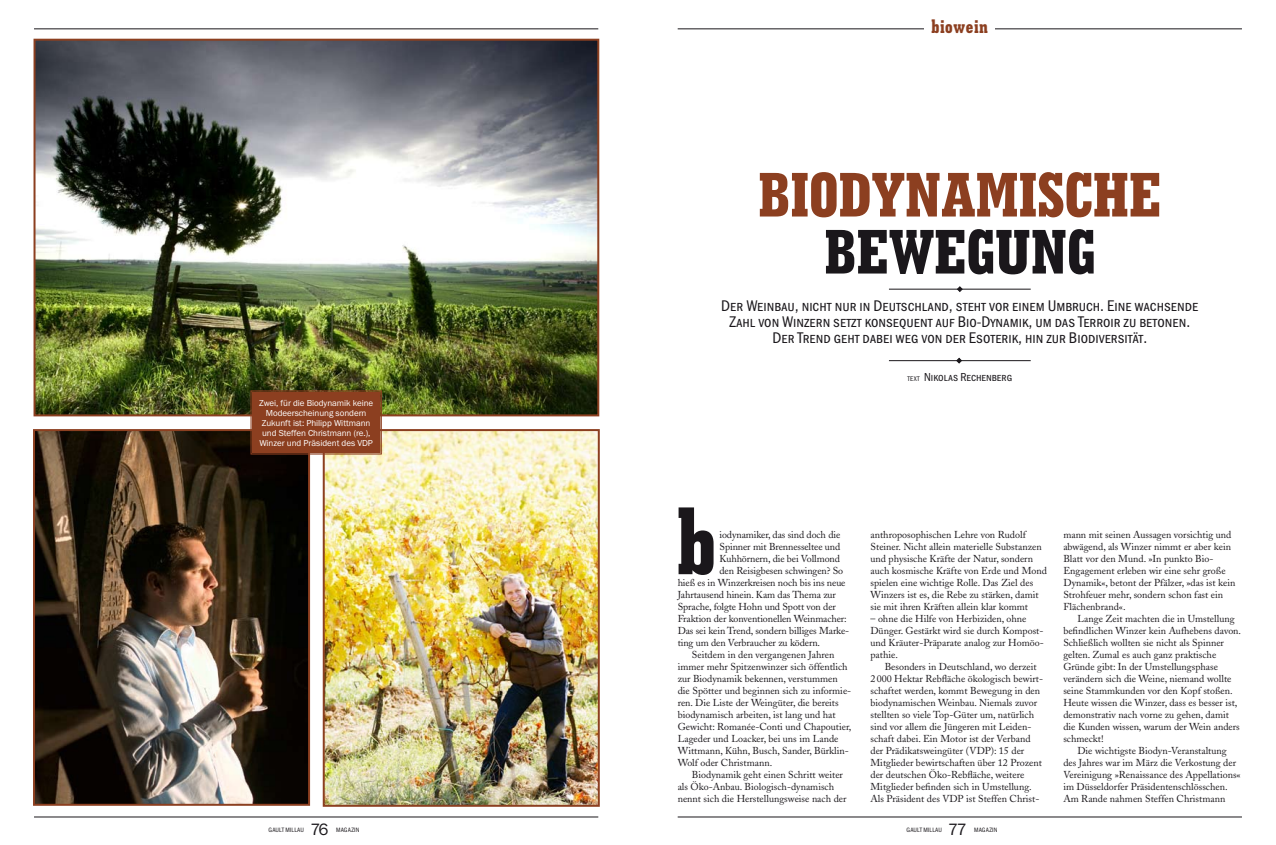
<style>
.page{position:relative;width:1276px;height:845px;background:#fff}
.page>*{position:absolute;margin:0;border:0;box-sizing:border-box;transform-origin:0 0}
.t1{font:98px "Geometric Slab 703 BT Xtra Bold Cond";color:#1a171b}
.t2{font:64px "Geometric Slab 703 BT Xtra Bold Cond";color:#8c3f20}
.t3{font:64px "Geometric Slab 703 BT Xtra Bold Cond";color:#1a171b}
.t4{font:20px "Geometric Slab 703 BT Xtra Bold Cond";color:#8c3f20}
.t5{font:17px "Franklin Gothic";color:#1a171b}
.t6{font:16px/16px "Franklin Gothic Cond Sm Caps";color:#1a171b;text-align:center}
.t7{font:12px "Franklin Gothic Cond Sm Caps";letter-spacing:-.005em;color:#1a171b}
.t8{font:10px/12px "Adobe Caslon";color:#1a171b}
.t9{font:9px/10px "Franklin Gothic";letter-spacing:-.005em;color:#fff;text-align:center}
.t10{font:6.5px "Franklin Gothic Cond Sm Caps";letter-spacing:.02em;color:#1a171b}
.t11{font:6.5px "Franklin Gothic Cond Sm Caps";letter-spacing:.04em;color:#1a171b}
.s1{font-size:7px}
</style>
<div class="page">
<hr style="left:34px;top:816px;width:564px;height:1px;background:#1a171b">
<hr style="left:34px;top:28px;width:564px;height:1px;background:#1a171b">
<hr style="left:677px;top:28px;width:565px;height:1px;background:#1a171b">
<hr style="left:677px;top:816px;width:565px;height:1px;background:#1a171b">
<img style="left:326px;top:432px;width:271px;height:372px">
<div style="left:323px;top:429px;width:277px;height:378px;border:2px solid #8c3f20"></div>
<hr style="left:889px;top:289px;width:141px;height:1px;background:#1a171b">
<svg style="left:956px;top:286px;width:7px;height:6px"></svg>
<hr style="left:889px;top:360px;width:141px;height:1px;background:#1a171b">
<svg style="left:955px;top:357px;width:8px;height:7px"></svg>
<img style="left:36px;top:432px;width:271px;height:371px">
<div style="left:33px;top:429px;width:277px;height:377px;border:2px solid #8c3f20"></div>
<img style="left:37px;top:42px;width:559px;height:371px">
<div style="left:34px;top:39px;width:565px;height:377px;border:2px solid #8c3f20"></div>
<svg style="left:250px;top:390px;width:132px;height:64px"></svg>
<div style="left:252px;top:392px;width:128px;height:61px;border:1px solid #8c3f20"></div>
<div style="left:253px;top:393px;width:126px;height:59px;border:1px solid #8c3f20"></div>
<div style="left:924px;top:17px;width:71px;height:18px;background:#fff"></div>
<h3 class="t4" style="left:931px;top:14px;width:58px">BIOWEIN</h3>
<h2 class="t2" style="left:758px;top:154px;width:405px">BIODYNAMISCHE</h2>
<h2 class="t3" style="left:824px;top:211px;width:272px">BEWEGUNG</h2>
<h3 class="t6" style="left:721px;top:298px;width:478px">Der Weinbau, nicht nur in Deutschland, steht vor einem Umbruch. Eine wachsende<br>Zahl von Winzern setzt konsequent auf Bio-Dynamik, um das Terroir zu betonen.<br>Der Trend geht dabei weg von der Esoterik, hin zur Biodiversität.</h3>
<p class="t9" style="left:259px;top:398px;width:116px">Zwei, für die Biodynamik keine<br>Modeerscheinung sondern<br>Zukunft ist: Philipp Wittmann und Steffen Christmann (re.),<br>Winzer und Präsident des VDP</p>
<p class="t7" style="left:907px;top:370px;width:106px"><span class="s1">Text</span> Nikolas Rechenberg</p>
<h1 class="t1" style="left:677px;top:478px;width:41px">B</h1>
<p class="t8" style="left:719px;top:529px;width:122px">iodynamiker, das sind doch die</p>
<p class="t8" style="left:719px;top:541px;width:122px">Spinner mit Brennesseltee und</p>
<p class="t8" style="left:719px;top:553px;width:122px">Kuhhörnern, die bei Vollmond</p>
<p class="t8" style="left:719px;top:565px;width:125px">den Reisigbesen schwingen? So</p>
<p class="t8" style="left:677px;top:577px;width:169px">hieß es in Winzerkreisen noch bis ins neue</p>
<p class="t8" style="left:677px;top:589px;width:160px">Jahrtausend hinein. Kam das Thema zur</p>
<p class="t8" style="left:677px;top:601px;width:160px">Sprache, folgte Hohn und Spott von der</p>
<p class="t8" style="left:677px;top:613px;width:171px">Fraktion der konventionellen Weinmacher:</p>
<p class="t8" style="left:677px;top:625px;width:173px">Das sei kein Trend, sondern billiges Marke-</p>
<p class="t8" style="left:677px;top:637px;width:144px">ting um den Verbraucher zu ködern.</p>
<p class="t8" style="left:692px;top:649px;width:144px">Seitdem in den vergangenen Jahren</p>
<p class="t8" style="left:677px;top:661px;width:171px">immer mehr Spitzenwinzer sich öffentlich</p>
<p class="t8" style="left:677px;top:673px;width:162px">zur Biodynamik bekennen, verstummen</p>
<p class="t8" style="left:677px;top:685px;width:175px">die Spötter und beginnen sich zu informie-</p>
<p class="t8" style="left:677px;top:697px;width:163px">ren. Die Liste der Weingüter, die bereits</p>
<p class="t8" style="left:677px;top:709px;width:160px">biodynamisch arbeiten, ist lang und hat</p>
<p class="t8" style="left:677px;top:721px;width:175px">Gewicht: Romanée-Conti und Chapoutier,</p>
<p class="t8" style="left:677px;top:733px;width:162px">Lageder und Loacker, bei uns im Lande</p>
<p class="t8" style="left:677px;top:745px;width:173px">Wittmann, Kühn, Busch, Sander, Bürklin-</p>
<p class="t8" style="left:677px;top:757px;width:96px">Wolf oder Christmann.</p>
<p class="t8" style="left:692px;top:769px;width:153px">Biodynamik geht einen Schritt weiter</p>
<p class="t8" style="left:677px;top:781px;width:158px">als Öko-Anbau. Biologisch-dynamisch</p>
<p class="t8" style="left:677px;top:793px;width:170px">nennt sich die Herstellungsweise nach der</p>
<p class="t8" style="left:870px;top:529px;width:178px">anthroposophischen Lehre von Rudolf Steiner. Nicht allein materielle Substanzen und physische Kräfte der Natur, sondern auch kosmische Kräfte von Erde und Mond spielen eine wichtige Rolle. Das Ziel des Winzers ist es, die Rebe zu stärken, damit sie mit ihren Kräften allein klar kommt</p>
<p class="t8" style="left:870px;top:613px;width:175px">– ohne die Hilfe von Herbiziden, ohne<br>Dünger. Gestärkt wird sie durch Kompost&shy;und Kräuter-Präparate analog zur Homöo&shy;pathie.</p>
<p class="t8" style="left:870px;top:661px;width:174px;text-indent:14px">Besonders in Deutschland, wo derzeit 2000 Hektar Rebfläche ökologisch bewirt&shy;schaftet werden, kommt Bewegung in den biodynamischen Weinbau. Niemals zuvor stellten so viele Top-Güter um, natürlich sind vor allem die Jüngeren mit Leiden&shy;schaft dabei. Ein Motor ist der Verband der Prädikatsweingüter (VDP): 15 der Mitglieder bewirtschaften über 12 Prozent der deutschen Öko-Rebfläche, weitere Mitglieder befinden sich in Umstellung.<br>Als Präsident des VDP ist Steffen Christ-</p>
<p class="t10" style="left:268px;top:826px;width:36px">Gault Millau</p>
<h3 class="t5" style="left:310px;top:820px;width:20px">76</h3>
<p class="t11" style="left:336px;top:826px;width:24px">Magazin</p>
<p class="t10" style="left:906px;top:826px;width:36px">Gault Millau</p>
<h3 class="t5" style="left:948px;top:820px;width:20px">77</h3>
<p class="t11" style="left:974px;top:826px;width:24px">Magazin</p>
<p class="t8" style="left:1063px;top:529px;width:173px">mann mit seinen Aussagen vorsichtig und abwägend, als Winzer nimmt er aber kein Blatt vor den Mund. »In punkto Bio-Engagement erleben wir eine sehr große Dynamik«, betont der Pfälzer, »das ist kein Strohfeuer mehr, sondern schon fast ein Flächenbrand«.</p>
<p class="t8" style="left:1063px;top:613px;width:179px;text-indent:14px">Lange Zeit machten die in Umstellung befindlichen Winzer kein Aufhebens davon.<br>Schließlich wollten sie nicht als Spinner gelten. Zumal es auch ganz praktische Gründe gibt: In der Umstellungsphase verändern sich die Weine, niemand wollte seine Stammkunden vor den Kopf stoßen.<br>Heute wissen die Winzer, dass es besser ist, demonstrativ nach vorne zu gehen, damit die Kunden wissen, warum der Wein anders schmeckt!</p>
<p class="t8" style="left:1063px;top:745px;width:179px;text-indent:14px">Die wichtigste Biodyn-Veranstaltung des Jahres war im März die Verkostung der Vereinigung »Renaissance des Appellations« im Düsseldorfer Präsidentenschlösschen.<br>Am Rande nahmen Steffen Christmann</p>
</div>
